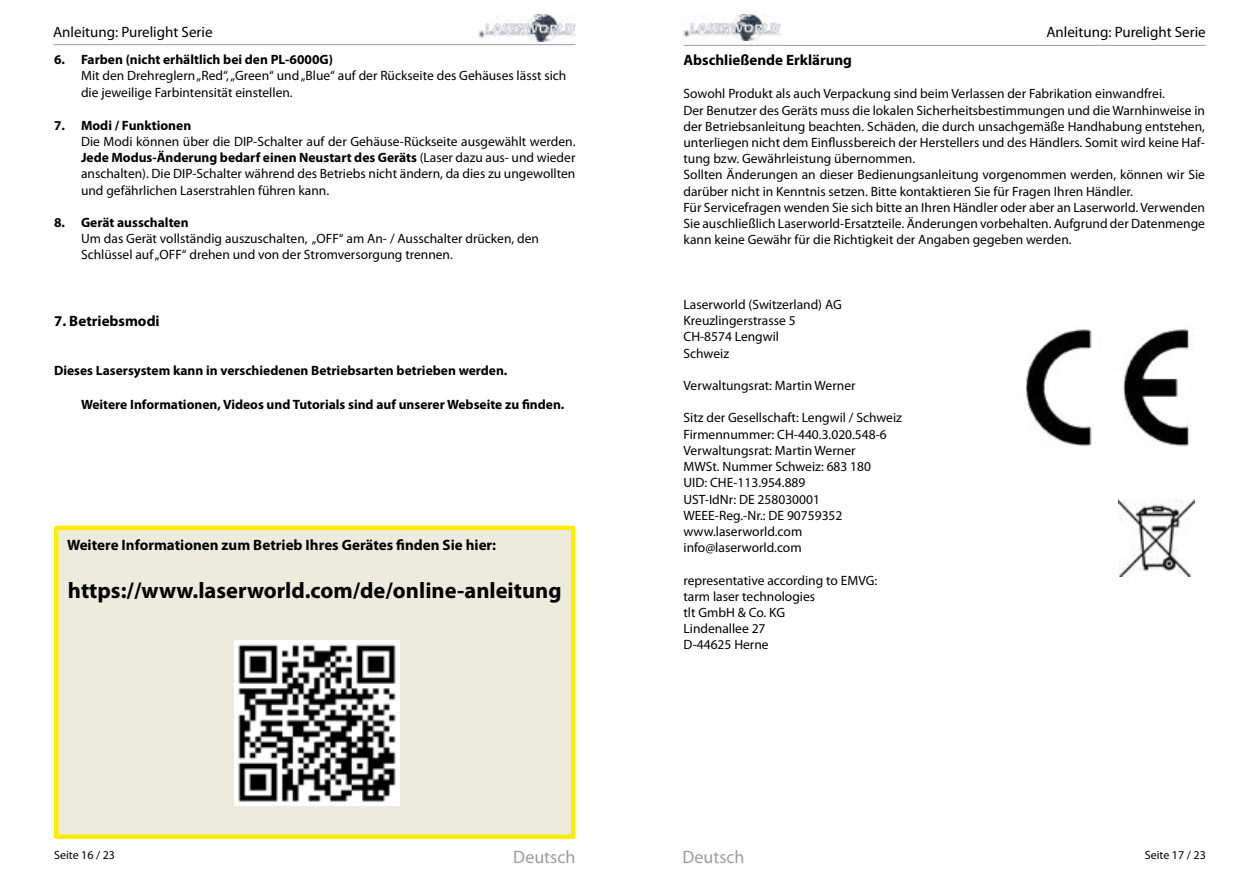
<style>
.page{position:relative;width:1259px;height:893px;background:#fff}
.page>*{position:absolute;margin:0;border:0;box-sizing:border-box;transform-origin:0 0}
.t1{font:700 22.5px "Myriad Pro";color:#000}
.t2{font:18px "Myriad Pro";color:#9d9d9c}
.t3{font:700 15px "Myriad Pro";color:#000}
.t4{font:15px "Myriad Pro";color:#000}
.t5{font:13.5px/16.2px "Myriad Pro";color:#000}
.t6{font:700 13.5px "Myriad Pro";color:#000}
.t7{font:12px "Myriad Pro";color:#000}
.s1{font-weight:700}
</style>
<div class="page">
<hr style="left:683px;top:45px;width:522px;height:1px;background:#9d9d9c">
<img style="left:683px;top:15px;width:98px;height:26px">
<hr style="left:53px;top:44px;width:522px;height:1px;background:#9d9d9c">
<img style="left:478px;top:15px;width:97px;height:26px">
<div style="left:56px;top:528px;width:517px;height:309px;background:#edebdd"></div>
<div style="left:54px;top:526px;width:521px;height:313px;border:4px solid #ffed00"></div>
<img style="left:234px;top:641px;width:165px;height:165px">
<img style="left:1119px;top:500px;width:75px;height:76px">
<img style="left:1026px;top:329px;width:166px;height:118px">
<p class="t4" style="left:53px;top:22px;width:161px">Anleitung: Purelight Serie</p>
<p class="t6" style="left:54px;top:51px;width:280px">6. Farben (nicht erhältlich bei den PL-6000G)</p>
<p class="t5" style="left:81px;top:67px;width:487px">Mit den Drehreglern „Red“, „Green“ und „Blue“ auf der Rückseite des Gehäuses lässt sich die jeweilige Farbintensität einstellen.</p>
<p class="t6" style="left:54px;top:116px;width:139px">7. Modi / Funktionen</p>
<p class="t5" style="left:81px;top:133px;width:496px;text-align:justify">Die Modi können über die DIP-Schalter auf der Gehäuse-Rückseite ausgewählt werden.<br><span class="s1">Jede Modus-Änderung bedarf einen Neustart des Geräts</span> (Laser dazu aus- und wieder anschalten). Die DIP-Schalter während des Betriebs nicht ändern, da dies zu ungewollten und gefährlichen Laserstrahlen führen kann.</p>
<p class="t6" style="left:54px;top:214px;width:136px">8. Gerät ausschalten</p>
<p class="t5" style="left:81px;top:230px;width:459px">Um das Gerät vollständig auszuschalten, „OFF“ am An- / Ausschalter drücken, den<br>Schlüssel auf „OFF“ drehen und von der Stromversorgung trennen.</p>
<p class="t3" style="left:54px;top:311px;width:107px">7. Betriebsmodi</p>
<p class="t6" style="left:54px;top:362px;width:455px">Dieses Lasersystem kann in verschiedenen Betriebsarten betrieben werden.</p>
<p class="t6" style="left:81px;top:395px;width:485px">Weitere Informationen, Videos und Tutorials sind auf unserer Webseite zu finden.</p>
<p class="t3" style="left:67px;top:535px;width:430px">Weitere Informationen zum Betrieb Ihres Gerätes finden Sie hier:</p>
<h1 class="t1" style="left:68px;top:576px;width:495px">https://www.laserworld.com/de/online-anleitung</h1>
<p class="t4" style="left:1046px;top:22px;width:161px">Anleitung: Purelight Serie</p>
<p class="t3" style="left:683px;top:50px;width:170px">Abschließende Erklärung</p>
<p class="t5" style="left:683px;top:86px;width:523px">Sowohl Produkt als auch Verpackung sind beim Verlassen der Fabrikation einwandfrei.<br>Der Benutzer des Geräts muss die lokalen Sicherheitsbestimmungen und die Warnhinweise in der Betriebsanleitung beachten. Schäden, die durch unsachgemäße Handhabung entstehen, unterliegen nicht dem Einflussbereich der Herstellers und des Händlers. Somit wird keine Haf&shy;tung bzw. Gewährleistung übernommen.<br>Sollten Änderungen an dieser Bedienungsanleitung vorgenommen werden, können wir Sie darüber nicht in Kenntnis setzen. Bitte kontaktieren Sie für Fragen Ihren Händler.<br>Für Servicefragen wenden Sie sich bitte an Ihren Händler oder aber an Laserworld. Verwenden Sie auschließlich Laserworld-Ersatzteile. Änderungen vorbehalten. Aufgrund der Datenmenge kann keine Gewähr für die Richtigkeit der Angaben gegeben werden.</p>
<p class="t5" style="left:683px;top:296px;width:160px">Laserworld (Switzerland) AG<br>Kreuzlingerstrasse 5<br>CH-8574 Lengwil<br>Schweiz</p>
<p class="t5" style="left:683px;top:377px;width:173px">Verwaltungsrat: Martin Werner</p>
<p class="t5" style="left:683px;top:410px;width:220px">Sitz der Gesellschaft: Lengwil / Schweiz<br>Firmennummer: CH-440.3.020.548-6<br>Verwaltungsrat: Martin Werner<br>MWSt. Nummer Schweiz: 683 180<br>UID: CHE-113.954.889<br>UST-IdNr: DE 258030001<br>WEEE-Reg.-Nr.: DE 90759352 www.laserworld.com info@laserworld.com</p>
<p class="t5" style="left:683px;top:572px;width:195px">representative according to EMVG: tarm laser technologies<br>tlt GmbH &amp; Co. KG<br>Lindenallee 27<br>D-44625 Herne</p>
<p class="t7" style="left:54px;top:847px;width:63px">Seite 16 / 23</p>
<h2 class="t2" style="left:513px;top:846px;width:64px">Deutsch</h2>
<h2 class="t2" style="left:682px;top:846px;width:64px">Deutsch</h2>
<p class="t7" style="left:1144px;top:847px;width:63px">Seite 17 / 23</p>
</div>
